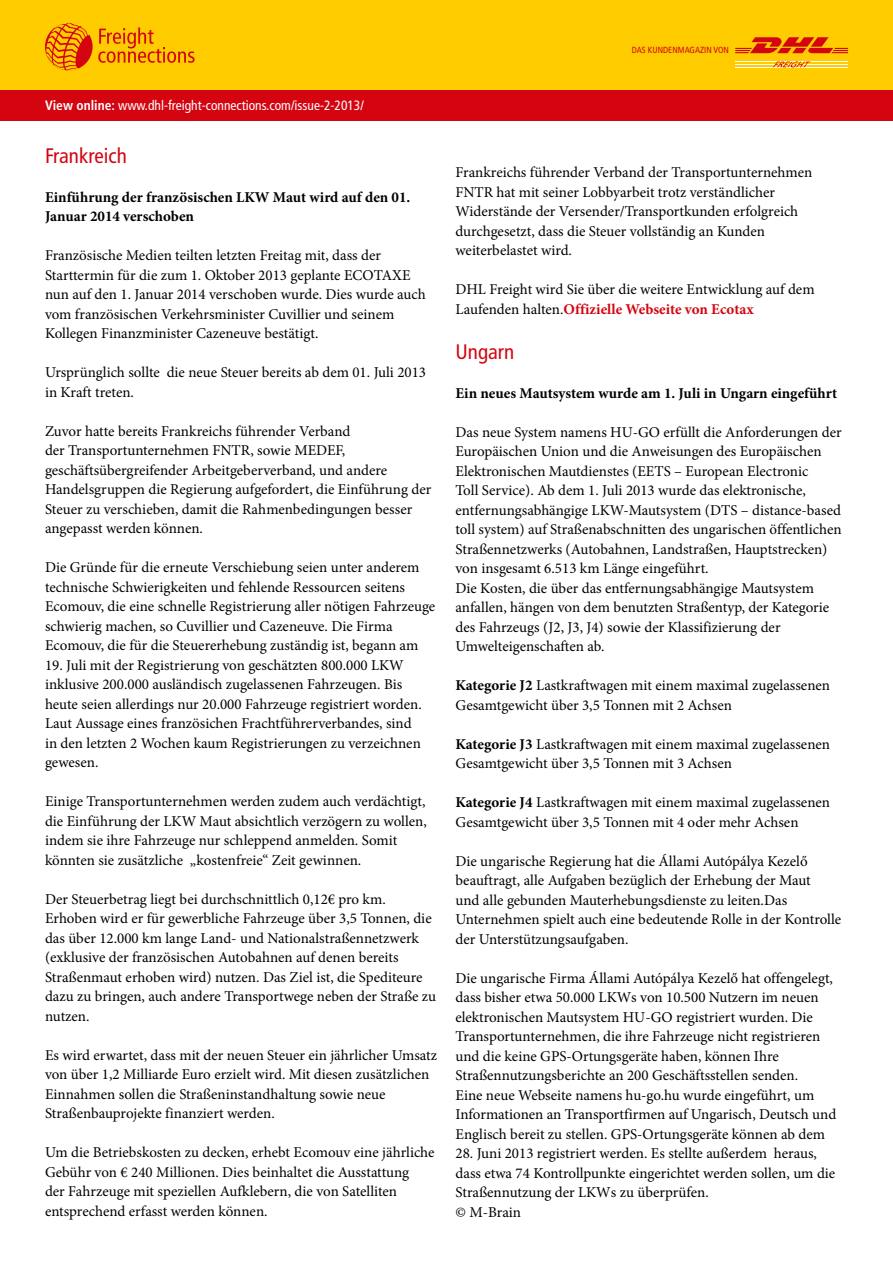
<style>
.page{position:relative;width:893px;height:1263px;background:#fff}
.page>*{position:absolute;margin:0;border:0;box-sizing:border-box;transform-origin:0 0}
.t1{font:condensed 21px "Frutiger LT Std";color:#d40511}
.t2{font:15px/19.5px "Minion Pro";color:#000}
.t3{font:700 15px/19.5px "Minion Pro";color:#000}
.t4{font:condensed 13.5px "Frutiger LT Std";color:#fff}
.t5{font:condensed 8.85px "Frutiger LT Std";color:#d40511}
.s1{font-weight:700}
.s2{font-weight:700;color:#d40511}
</style>
<div class="page">
<div style="left:0;top:0;width:893px;height:90px;background:#fc0"></div>
<svg style="left:98px;top:27px;width:97px;height:36px"></svg>
<svg style="left:46px;top:23px;width:45px;height:48px"></svg>
<hr style="left:735px;top:62px;width:113px;height:1px;background:#fff">
<hr style="left:735px;top:64px;width:113px;height:1px;background:#fff">
<hr style="left:735px;top:67px;width:113px;height:1px;background:#fff">
<svg style="left:773px;top:61px;width:37px;height:6px"></svg>
<svg style="left:735px;top:37px;width:113px;height:16px"></svg>
<div style="left:0;top:90px;width:893px;height:30px;background:#d40511"></div>
<p class="t5" style="left:632px;top:45px;width:99px">DAS KUNDENMAGAZIN VON</p>
<p class="t4" style="left:45px;top:97px;width:320px"><span class="s1">View online:</span> www.dhl-freight-connections.com/issue-2-2013/</p>
<h1 class="t1" style="left:45px;top:143px;width:83px">Frankreich</h1>
<p class="t3" style="left:45px;top:187px;width:367px">Einführung der französischen LKW Maut wird auf den 01.<br>Januar 2014 verschoben</p>
<p class="t2" style="left:45px;top:246px;width:382px">Französische Medien teilten letzten Freitag mit, dass der Starttermin für die zum 1. Oktober 2013 geplante ECOTAXE nun auf den 1. Januar 2014 verschoben wurde. Dies wurde auch vom französischen Verkehrsminister Cuvillier und seinem Kollegen Finanzminister Cazeneuve bestätigt.</p>
<p class="t2" style="left:45px;top:363px;width:383px">Ursprünglich sollte die neue Steuer bereits ab dem 01. Juli 2013 in Kraft treten.</p>
<p class="t2" style="left:45px;top:421px;width:388px">Zuvor hatte bereits Frankreichs führender Verband<br>der Transportunternehmen FNTR, sowie MEDEF, geschäftsübergreifender Arbeitgeberverband, und andere Handelsgruppen die Regierung aufgefordert, die Einführung der Steuer zu verschieben, damit die Rahmenbedingungen besser angepasst werden können.</p>
<p class="t2" style="left:45px;top:558px;width:392px">Die Gründe für die erneute Verschiebung seien unter anderem technische Schwierigkeiten und fehlende Ressourcen seitens Ecomouv, die eine schnelle Registrierung aller nötigen Fahrzeuge schwierig machen, so Cuvillier und Cazeneuve. Die Firma Ecomouv, die für die Steuererhebung zuständig ist, begann am</p>
<p class="t2" style="left:45px;top:655px;width:378px">19. Juli mit der Registrierung von geschätzten 800.000 LKW inklusive 200.000 ausländisch zugelassenen Fahrzeugen. Bis heute seien allerdings nur 20.000 Fahrzeuge registriert worden.<br>Laut Aussage eines französichen Frachtführerverbandes, sind in den letzten 2 Wochen kaum Registrierungen zu verzeichnen gewesen.</p>
<p class="t2" style="left:45px;top:792px;width:383px">Einige Transportunternehmen werden zudem auch verdächtigt, die Einführung der LKW Maut absichtlich verzögern zu wollen, indem sie ihre Fahrzeuge nur schleppend anmelden. Somit könnten sie zusätzliche „kostenfreie“ Zeit gewinnen.</p>
<p class="t2" style="left:45px;top:889px;width:393px">Der Steuerbetrag liegt bei durchschnittlich 0,12€ pro km.<br>Erhoben wird er für gewerbliche Fahrzeuge über 3,5 Tonnen, die das über 12.000 km lange Land- und Nationalstraßennetzwerk (exklusive der französischen Autobahnen auf denen bereits Straßenmaut erhoben wird) nutzen. Das Ziel ist, die Spediteure dazu zu bringen, auch andere Transportwege neben der Straße zu nutzen.</p>
<p class="t2" style="left:45px;top:1045px;width:394px">Es wird erwartet, dass mit der neuen Steuer ein jährlicher Umsatz von über 1,2 Milliarde Euro erzielt wird. Mit diesen zusätzlichen Einnahmen sollen die Straßeninstandhaltung sowie neue Straßenbauprojekte finanziert werden.</p>
<p class="t2" style="left:45px;top:1143px;width:391px">Um die Betriebskosten zu decken, erhebt Ecomouv eine jährliche Gebühr von € 240 Millionen. Dies beinhaltet die Ausstattung<br>der Fahrzeuge mit speziellen Aufklebern, die von Satelliten entsprechend erfasst werden können.</p>
<p class="t2" style="left:455px;top:163px;width:358px">Frankreichs führender Verband der Transportunternehmen FNTR hat mit seiner Lobbyarbeit trotz verständlicher Widerstände der Versender/Transportkunden erfolgreich durchgesetzt, dass die Steuer vollständig an Kunden weiterbelastet wird.</p>
<p class="t2" style="left:455px;top:280px;width:361px">DHL Freight wird Sie über die weitere Entwicklung auf dem<br>Laufenden halten.<span class="s2">Offizielle Webseite von Ecotax</span></p>
<h1 class="t1" style="left:455px;top:339px;width:60px">Ungarn</h1>
<p class="t3" style="left:455px;top:383px;width:383px">Ein neues Mautsystem wurde am 1. Juli in Ungarn eingeführt</p>
<p class="t2" style="left:455px;top:422px;width:388px">Das neue System namens HU-GO erfüllt die Anforderungen der Europäischen Union und die Anweisungen des Europäischen Elektronischen Mautdienstes (EETS – European Electronic<br>Toll Service). Ab dem 1. Juli 2013 wurde das elektronische, entfernungsabhängige LKW-Mautsystem (DTS – distance-based toll system) auf Straßenabschnitten des ungarischen öffentlichen Straßennetzwerks (Autobahnen, Landstraßen, Hauptstrecken) von insgesamt 6.513 km Länge eingeführt.<br>Die Kosten, die über das entfernungsabhängige Mautsystem anfallen, hängen von dem benutzten Straßentyp, der Kategorie des Fahrzeugs (J2, J3, J4) sowie der Klassifizierung der Umwelteigenschaften ab.</p>
<p class="t2" style="left:455px;top:676px;width:376px"><span class="s1">Kategorie J2</span> Lastkraftwagen mit einem maximal zugelassenen<br>Gesamtgewicht über 3,5 Tonnen mit 2 Achsen</p>
<p class="t2" style="left:455px;top:734px;width:376px"><span class="s1">Kategorie J3</span> Lastkraftwagen mit einem maximal zugelassenen<br>Gesamtgewicht über 3,5 Tonnen mit 3 Achsen</p>
<p class="t2" style="left:455px;top:793px;width:376px"><span class="s1">Kategorie J4</span> Lastkraftwagen mit einem maximal zugelassenen<br>Gesamtgewicht über 3,5 Tonnen mit 4 oder mehr Achsen</p>
<p class="t2" style="left:455px;top:851px;width:387px">Die ungarische Regierung hat die Állami Autópálya Kezelő beauftragt, alle Aufgaben bezüglich der Erhebung der Maut<br>und alle gebunden Mauterhebungsdienste zu leiten.Das Unternehmen spielt auch eine bedeutende Rolle in der Kontrolle der Unterstützungsaufgaben.</p>
<p class="t2" style="left:455px;top:968px;width:382px">Die ungarische Firma Állami Autópálya Kezelő hat offengelegt, dass bisher etwa 50.000 LKWs von 10.500 Nutzern im neuen elektronischen Mautsystem HU-GO registriert wurden. Die Transportunternehmen, die ihre Fahrzeuge nicht registrieren und die keine GPS-Ortungsgeräte haben, können Ihre Straßennutzungsberichte an 200 Geschäftsstellen senden.<br>Eine neue Webseite namens hu-go.hu wurde eingeführt, um Informationen an Transportfirmen auf Ungarisch, Deutsch und Englisch bereit zu stellen. GPS-Ortungsgeräte können ab dem</p>
<p class="t2" style="left:455px;top:1144px;width:381px">28. Juni 2013 registriert werden. Es stellte außerdem heraus, dass etwa 74 Kontrollpunkte eingerichtet werden sollen, um die Straßennutzung der LKWs zu überprüfen.<br>© M-Brain</p>
</div>
